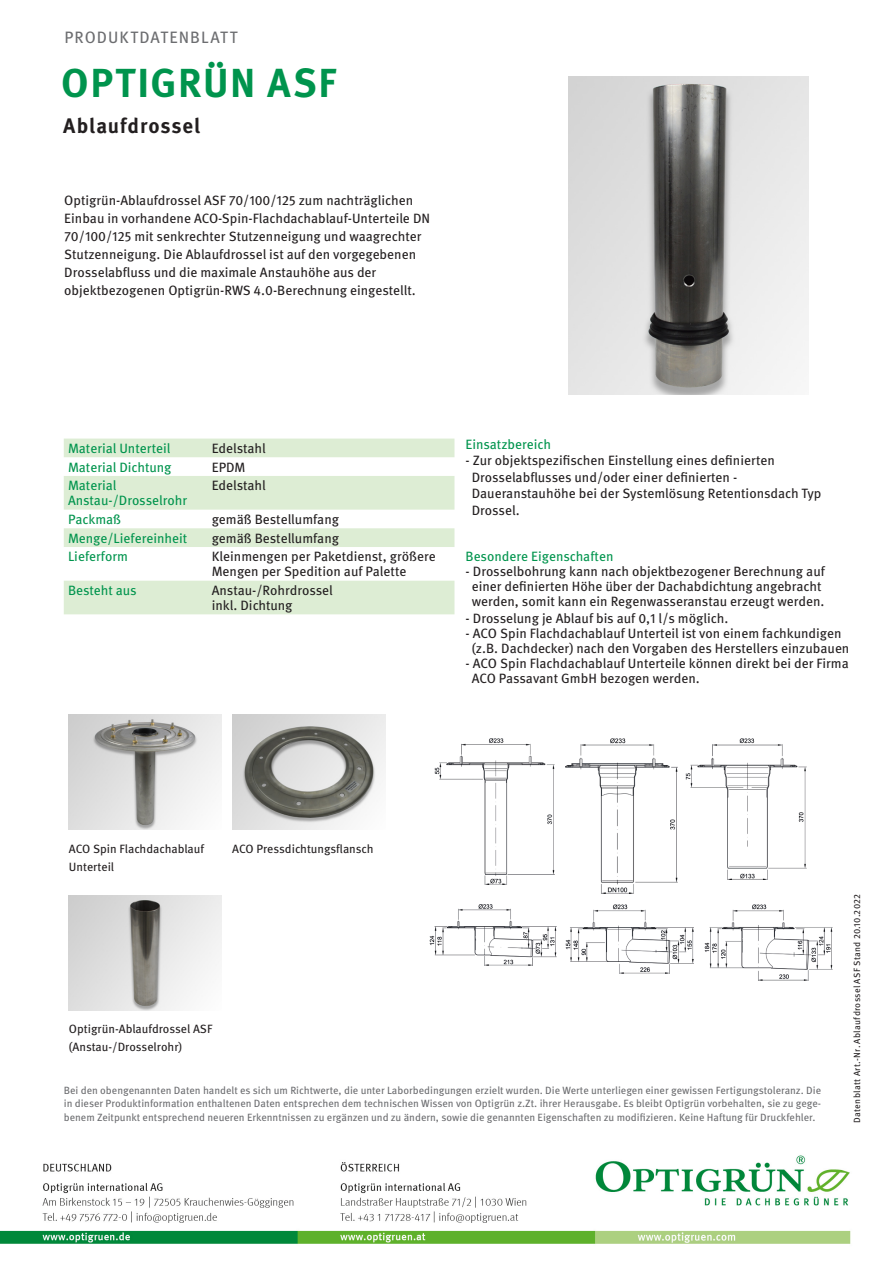
<style>
.page{position:relative;width:893px;height:1263px;background:#fff}
.page>*{position:absolute;margin:0;border:0;box-sizing:border-box;transform-origin:0 0}
.Titel_Headline_Versa{font:700 40.5px "Meta Pro";letter-spacing:.04em;color:#00944d}
.t1{font:700 21px "Meta Pro";letter-spacing:.045em;color:#231f20}
.t2{font:16.5px "Meta Pro";letter-spacing:.065em;color:#6c6d70}
.t3{font:13.5px/18px "Meta Pro";color:#231f20}
.t4{font:13.5px "Meta Pro";color:#00944d}
.t5{font:12px/18px "Meta Pro";color:#231f20}
.t6{font:10.5px/13.5px "Meta Pro";color:#6c6d70;text-align:justify}
.fliesstext_book{font:9px "Meta Pro";letter-spacing:.03em;color:#231f20}
</style>
<div class="page">
<svg style="left:64px;top:439px;width:390px;height:175px;fill:#ddedd4"></svg>
<img style="left:69px;top:715px;width:153px;height:114px">
<img style="left:232px;top:715px;width:153px;height:114px">
<img style="left:69px;top:895px;width:153px;height:115px">
<img style="left:704px;top:904px;width:128px;height:76px">
<img style="left:565px;top:904px;width:128px;height:70px">
<img style="left:429px;top:904px;width:128px;height:61px">
<img style="left:686px;top:738px;width:120px;height:141px">
<img style="left:566px;top:738px;width:111px;height:156px">
<img style="left:434px;top:738px;width:121px;height:147px">
<img style="left:569px;top:77px;width:239px;height:317px">
<img style="left:0;top:1155px;width:851px;height:89px">
<p class="t2" style="left:64px;top:26px;width:175px">PRODUKTDATENBLATT</p>
<p class="Titel_Headline_Versa" style="left:61px;top:57px;width:277px">OPTIGRÜN ASF</p>
<p class="t1" style="left:63px;top:112px;width:139px">Ablaufdrossel</p>
<p class="t3" style="left:64px;top:191px;width:367px">Optigrün-Ablaufdrossel ASF 70/100/125 zum nachträglichen Einbau in vorhandene ACO-Spin-Flachdachablauf-Unterteile DN 70/100/125 mit senkrechter Stutzenneigung und waagrechter Stutzenneigung. Die Ablaufdrossel ist auf den vorgegebenen Drosselabfluss und die maximale Anstauhöhe aus der</p>
<p class="t3" style="left:64px;top:281px;width:353px">objektbezogenen Optigrün-RWS 4.0-Berechnung eingestellt.</p>
<p class="t4" style="left:68px;top:440px;width:104px">Material Unterteil</p>
<p class="t3" style="left:212px;top:440px;width:56px">Edelstahl</p>
<p class="t4" style="left:68px;top:458px;width:105px">Material Dichtung</p>
<p class="t3" style="left:212px;top:458px;width:35px">EPDM</p>
<p class="t4" style="left:68px;top:477px;width:50px">Material</p>
<p class="t4" style="left:68px;top:492px;width:121px">Anstau-/Drosselrohr</p>
<p class="t3" style="left:212px;top:477px;width:56px">Edelstahl</p>
<p class="t4" style="left:68px;top:511px;width:55px">Packmaß</p>
<p class="t3" style="left:212px;top:511px;width:129px">gemäß Bestellumfang</p>
<p class="t4" style="left:68px;top:529px;width:121px">Menge/Liefereinheit</p>
<p class="t3" style="left:212px;top:529px;width:129px">gemäß Bestellumfang</p>
<p class="t4" style="left:68px;top:548px;width:62px">Lieferform</p>
<p class="t3" style="left:212px;top:548px;width:225px">Kleinmengen per Paketdienst, größere</p>
<p class="t3" style="left:212px;top:563px;width:196px">Mengen per Spedition auf Palette</p>
<p class="t4" style="left:68px;top:582px;width:70px">Besteht aus</p>
<p class="t3" style="left:212px;top:582px;width:123px">Anstau-/Rohrdrossel</p>
<p class="t3" style="left:212px;top:597px;width:82px">inkl. Dichtung</p>
<p class="t4" style="left:466px;top:435px;width:87px">Einsatzbereich</p>
<p class="t3" style="left:466px;top:452px;width:311px">- Zur objektspezifischen Einstellung eines definierten</p>
<p class="t3" style="left:472px;top:468px;width:267px">Drosselabflusses und/oder einer definierten -</p>
<p class="t3" style="left:472px;top:485px;width:351px">Daueranstauhöhe bei der Systemlösung Retentionsdach Typ</p>
<p class="t3" style="left:472px;top:501px;width:50px">Drossel.</p>
<p class="t4" style="left:466px;top:548px;width:149px">Besondere Eigenschaften</p>
<p class="t3" style="left:466px;top:563px;width:361px">- Drosselbohrung kann nach objektbezogener Berechnung auf</p>
<p class="t3" style="left:472px;top:578px;width:351px">einer definierten Höhe über der Dachabdichtung angebracht</p>
<p class="t3" style="left:472px;top:593px;width:354px">werden, somit kann ein Regenwasseranstau erzeugt werden.</p>
<p class="t3" style="left:466px;top:609px;width:264px">- Drosselung je Ablauf bis auf 0,1 l/s möglich.</p>
<p class="t3" style="left:466px;top:624px;width:377px">- ACO Spin Flachdachablauf Unterteil ist von einem fachkundigen</p>
<p class="t3" style="left:472px;top:639px;width:379px">(z.B. Dachdecker) nach den Vorgaben des Herstellers einzubauen</p>
<p class="t3" style="left:466px;top:654px;width:385px">- ACO Spin Flachdachablauf Unterteile können direkt bei der Firma</p>
<p class="t3" style="left:472px;top:669px;width:230px">ACO Passavant GmbH bezogen werden.</p>
<p class="t5" style="left:69px;top:840px;width:137px">ACO Spin Flachdachablauf<br>Unterteil</p>
<p class="t5" style="left:232px;top:840px;width:143px">ACO Pressdichtungsflansch</p>
<p class="t5" style="left:69px;top:1020px;width:145px">Optigrün-Ablaufdrossel ASF</p>
<p class="t5" style="left:69px;top:1038px;width:115px">(Anstau-/Drosselrohr)</p>
<p class="t6" style="left:64px;top:1084px;width:759px">Bei den obengenannten Daten handelt es sich um Richtwerte, die unter Laborbedingungen erzielt wurden. Die Werte unterliegen einer gewissen Fertigungstoleranz. Die in dieser Produktinformation enthaltenen Daten entsprechen dem technischen Wissen von Optigrün z.Zt. ihrer Herausgabe. Es bleibt Optigrün vorbehalten, sie zu gege&shy;benem Zeitpunkt entsprechend neueren Erkenntnissen zu ergänzen und zu ändern, sowie die genannten Eigenschaften zu modifizieren. Keine Haftung für Druckfehler.</p>
<p class="fliesstext_book" style="left:851px;top:1123px;width:230px;rotate:-90deg">Datenblatt Art.-Nr. Ablaufdrossel ASF Stand 20.10.2022</p>
</div>
